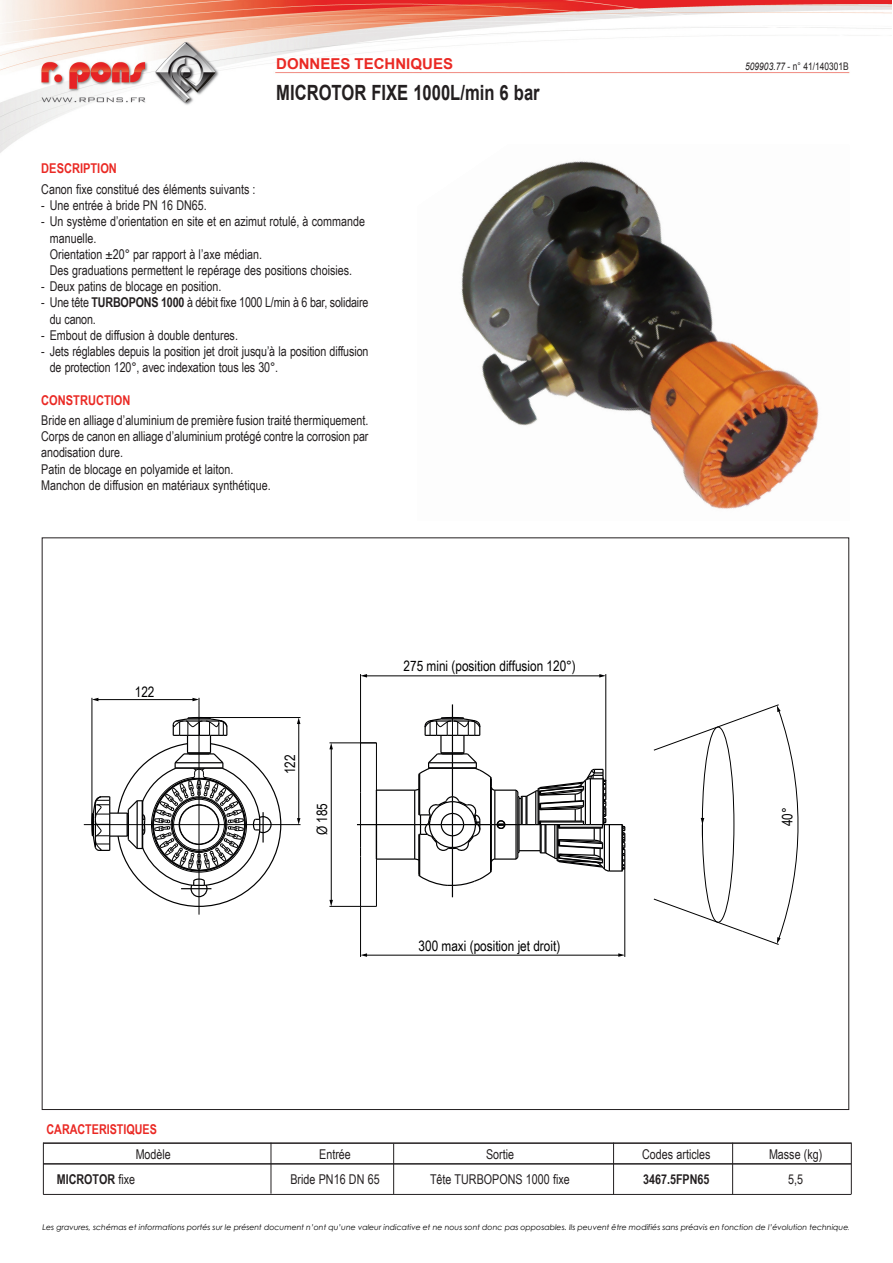
<style>
.page{position:relative;width:893px;height:1263px;background:#fff}
.page>*{position:absolute;margin:0;border:0;box-sizing:border-box;transform-origin:0 0}
.t1{font:700 21px "Arial";color:#231f20;scale:.79 1}
.t2{font:700 15px "Arial";color:#ea2924}
.t3{font:14.4px "Arial Narrow";color:#000001}
.t4{font:13.5px/16.2px "Arial Narrow";color:#231f20}
.t5{font:700 13.5px "Arial Narrow";color:#ea2924}
.t6{font:700 13.5px "Arial Narrow";color:#231f20}
.t7{font:10.5px "Arial";color:#231f20;scale:.8 1}
.t8{font:italic 7.8px "Century Gothic";color:#000}
.s1{font-style:italic}
.s2{font-weight:700}
.s3{font-weight:400}
</style>
<div class="page">
<img style="left:0;top:0;width:891px;height:153px">
<img style="left:417px;top:145px;width:432px;height:364px">
<hr style="left:376px;top:824px;width:39px;height:1px;background:#000001">
<hr style="left:199px;top:705px;width:1px;height:210px;background:#000001">
<hr style="left:84px;top:824px;width:206px;height:1px;background:#000001">
<svg style="left:361px;top:906px;width:15px;height:1px"></svg>
<hr style="left:97px;top:699px;width:97px;height:1px;background:#000001">
<svg style="left:93px;top:698px;width:5px;height:3px"></svg>
<hr style="left:92px;top:698px;width:1px;height:127px;background:#000001">
<svg style="left:192px;top:698px;width:8px;height:7px"></svg>
<hr style="left:298px;top:723px;width:1px;height:96px;background:#000001">
<svg style="left:297px;top:718px;width:3px;height:6px"></svg>
<svg style="left:290px;top:818px;width:11px;height:7px"></svg>
<hr style="left:199px;top:717px;width:102px;height:1px;background:#000001">
<hr style="left:331px;top:748px;width:1px;height:153px;background:#000001">
<svg style="left:329px;top:900px;width:4px;height:6px"></svg>
<svg style="left:329px;top:743px;width:4px;height:6px"></svg>
<hr style="left:329px;top:906px;width:32px;height:1px;background:#000001">
<hr style="left:329px;top:742px;width:47px;height:1px;background:#000001">
<hr style="left:366px;top:675px;width:234px;height:1px;background:#000001">
<svg style="left:361px;top:674px;width:6px;height:3px"></svg>
<svg style="left:599px;top:674px;width:6px;height:3px"></svg>
<hr style="left:360px;top:674px;width:1px;height:69px;background:#000001">
<hr style="left:605px;top:674px;width:1px;height:107px;background:#000001">
<hr style="left:366px;top:955px;width:253px;height:1px;background:#000001">
<svg style="left:361px;top:953px;width:6px;height:4px"></svg>
<svg style="left:618px;top:953px;width:6px;height:4px"></svg>
<hr style="left:360px;top:906px;width:1px;height:51px;background:#000001">
<hr style="left:624px;top:869px;width:1px;height:88px;background:#000001">
<svg style="left:653px;top:704px;width:145px;height:241px"></svg>
<hr style="left:360px;top:793px;width:1px;height:32px;background:#000001">
<hr style="left:376px;top:791px;width:1px;height:34px;background:#000001">
<hr style="left:360px;top:856px;width:1px;height:50px;background:#000001">
<hr style="left:376px;top:859px;width:1px;height:47px;background:#000001">
<hr style="left:376px;top:743px;width:1px;height:47px;background:#000001">
<svg style="left:361px;top:742px;width:15px;height:1px"></svg>
<hr style="left:360px;top:743px;width:1px;height:50px;background:#000001">
<hr style="left:376px;top:858px;width:39px;height:2px;background:#000001">
<svg style="left:357px;top:824px;width:20px;height:35px"></svg>
<hr style="left:376px;top:789px;width:39px;height:2px;background:#000001">
<svg style="left:91px;top:716px;width:191px;height:191px"></svg>
<svg style="left:413px;top:704px;width:213px;height:193px"></svg>
<hr style="left:43px;top:1142px;width:808px;height:2px;background:#231f20">
<hr style="left:43px;top:1163px;width:808px;height:1px;background:#231f20">
<hr style="left:43px;top:1194px;width:808px;height:1px;background:#231f20">
<hr style="left:851px;top:1142px;width:1px;height:52px;background:#231f20">
<hr style="left:43px;top:1142px;width:1px;height:52px;background:#231f20">
<hr style="left:271px;top:1143px;width:1px;height:51px;background:#231f20">
<hr style="left:613px;top:1143px;width:1px;height:52px;background:#231f20">
<hr style="left:732px;top:1143px;width:1px;height:51px;background:#231f20">
<hr style="left:393px;top:1144px;width:1px;height:50px;background:#231f20">
<p class="t2" style="left:276px;top:56px;width:178px">DONNEES TECHNIQUES</p>
<p class="t7" style="left:745px;top:61px;width:131px"><span class="s1">509903.77</span> - n° 41/140301B</p>
<h1 class="t1" style="left:276px;top:81px;width:335px">MICROTOR FIXE 1000L/min 6 bar</h1>
<p class="t5" style="left:41px;top:161px;width:77px">DESCRIPTION</p>
<p class="t4" style="left:41px;top:181px;width:216px">Canon fixe constitué des éléments suivants :</p>
<p class="t4" style="left:41px;top:197px;width:167px">- Une entrée à bride PN 16 DN65.</p>
<p class="t4" style="left:50px;top:213px;width:317px;text-indent:-9px">- Un système d’orientation en site et en azimut rotulé, à commande manuelle.<br>Orientation ±20° par rapport à l’axe médian.<br>Des graduations permettent le repérage des positions choisies.</p>
<p class="t4" style="left:41px;top:278px;width:182px">- Deux patins de blocage en position.</p>
<p class="t4" style="left:50px;top:294px;width:320px;text-indent:-9px">- Une tête <span class="s2">TURBOPONS 1000</span> à débit fixe 1000 L/min à 6 bar, solidaire du canon.</p>
<p class="t4" style="left:41px;top:327px;width:198px">- Embout de diffusion à double dentures.</p>
<p class="t4" style="left:50px;top:343px;width:320px;text-indent:-9px">- Jets réglables depuis la position jet droit jusqu’à la position diffusion de protection 120°, avec indexation tous les 30°.</p>
<p class="t5" style="left:41px;top:392px;width:91px">CONSTRUCTION</p>
<p class="t4" style="left:41px;top:412px;width:329px">Bride en alliage d’aluminium de première fusion traité thermiquement.<br>Corps de canon en alliage d’aluminium protégé contre la corrosion par anodisation dure.<br>Patin de blocage en polyamide et laiton.<br>Manchon de diffusion en matériaux synthétique.</p>
<p class="t3" style="left:135px;top:683px;width:21px">122</p>
<p class="t3" style="left:282px;top:774px;width:21px;rotate:-90deg">122</p>
<p class="t3" style="left:314px;top:835px;width:34px;rotate:-90deg">Ø 185</p>
<p class="t3" style="left:404px;top:657px;width:174px">275 mini (position diffusion 120°)</p>
<p class="t3" style="left:419px;top:937px;width:143px">300 maxi (position jet droit)</p>
<p class="t5" style="left:47px;top:1122px;width:112px">CARACTERISTIQUES</p>
<p class="t3" style="left:779px;top:826px;width:20px;rotate:-90deg">40°</p>
<p class="t4" style="left:136px;top:1146px;width:37px">Modèle</p>
<p class="t4" style="left:319px;top:1146px;width:33px">Entrée</p>
<p class="t4" style="left:486px;top:1146px;width:30px">Sortie</p>
<p class="t4" style="left:642px;top:1146px;width:70px">Codes articles</p>
<p class="t4" style="left:769px;top:1146px;width:55px">Masse (kg)</p>
<p class="t6" style="left:57px;top:1171px;width:80px">MICROTOR <span class="s3">fixe</span></p>
<p class="t4" style="left:290px;top:1170px;width:91px">Bride PN16 DN 65</p>
<p class="t4" style="left:430px;top:1170px;width:141px">Tête TURBOPONS 1000 fixe</p>
<p class="t6" style="left:643px;top:1171px;width:68px">3467.5FPN65</p>
<p class="t4" style="left:788px;top:1170px;width:16px">5,5</p>
<p class="t8" style="left:43px;top:1222px;width:809px">Les gravures, schémas et informations portés sur le présent document n’ont qu’une valeur indicative et ne nous sont donc pas opposables. Ils peuvent être modifiés sans préavis en fonction de l’évolution technique.</p>
</div>
